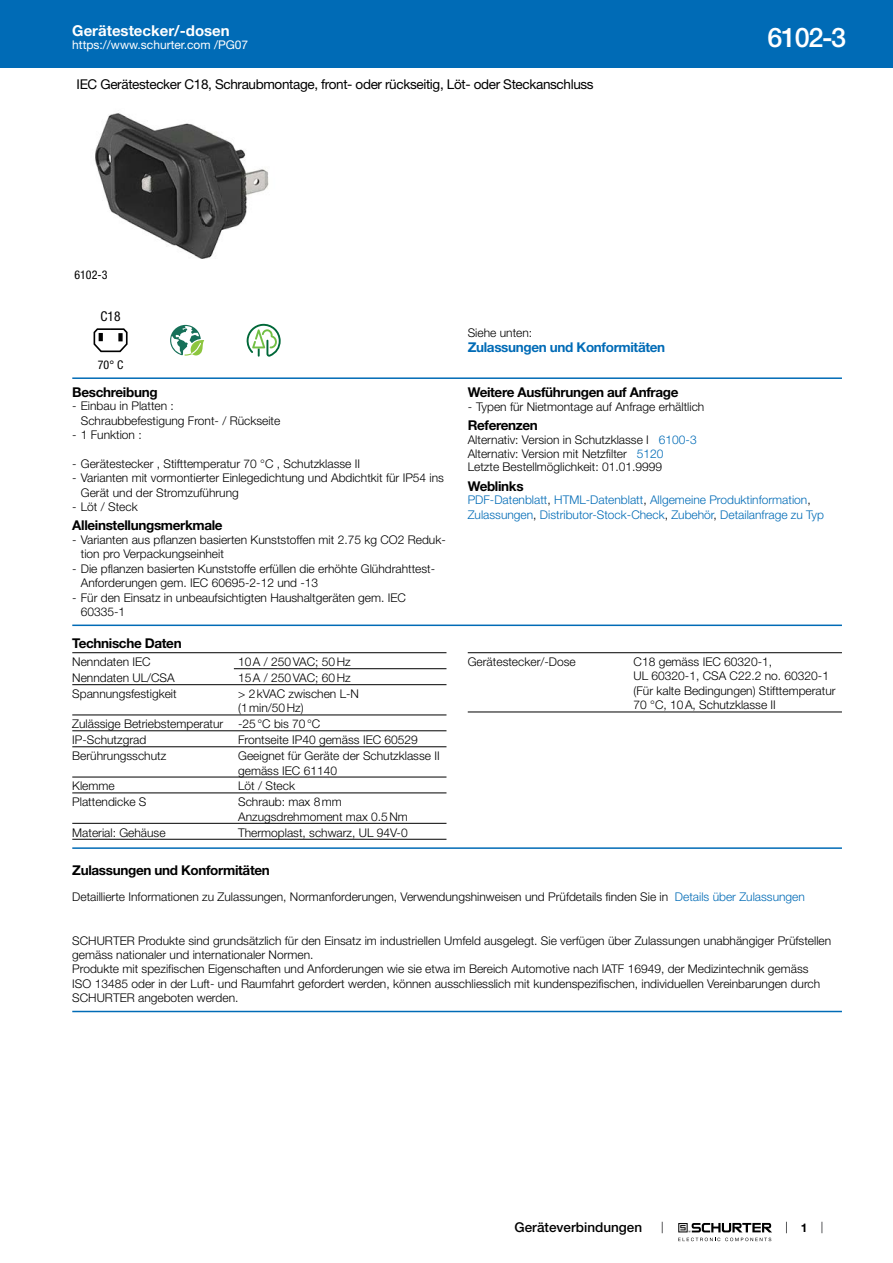
<style>
.page{position:relative;width:893px;height:1263px;background:#fff}
.page>*{position:absolute;margin:0;border:0;box-sizing:border-box;transform-origin:0 0}
.t1{font:500 27px "Helvetica Neue LT";color:#fff}
.t2{font:700 15px "Helvetica Neue LT";color:#fff}
.t3{font:700 13.5px "Helvetica Neue LT";letter-spacing:-.025em;color:#000}
.t4{font:13.5px "Helvetica Neue LT";letter-spacing:-.025em;color:#000}
.t5{font:700 13.5px "Helvetica Neue LT";letter-spacing:-.025em;color:#006bb6}
.t6{font:500 13.5px "Helvetica Neue LT";color:#000}
.t7{font:condensed 13.5px "Helvetica Neue LT";color:#000}
.t8{font:300 12px/14.4px "Helvetica Neue LT";color:#000}
.t9{font:300 12px/14.4px "Helvetica Neue LT";color:#006bb6}
.t10{font:12px "Helvetica Neue LT";color:#fff}
.t11{font:condensed 12px "Helvetica Neue LT";color:#000}
.t12{font:700 12px "Helvetica Neue LT";color:#000}
.s1{color:#006bb6}
.s2{color:#000}
</style>
<div class="page">
<svg style="left:678px;top:1223px;width:94px;height:18px"></svg>
<div style="left:0;top:0;width:893px;height:68px;background:#006bb6"></div>
<img style="left:95px;top:113px;width:174px;height:146px">
<svg style="left:94px;top:328px;width:34px;height:24px"></svg>
<svg style="left:170px;top:325px;width:34px;height:31px"></svg>
<svg style="left:247px;top:324px;width:34px;height:33px"></svg>
<hr style="left:72px;top:377px;width:770px;height:2px;background:#006bb6">
<hr style="left:72px;top:624px;width:770px;height:2px;background:#006bb6">
<hr style="left:72px;top:652px;width:374px;height:1px;background:#000">
<hr style="left:234px;top:668px;width:212px;height:1px;background:#000">
<hr style="left:72px;top:684px;width:374px;height:1px;background:#000">
<hr style="left:72px;top:714px;width:374px;height:1px;background:#000">
<hr style="left:72px;top:730px;width:374px;height:1px;background:#000">
<hr style="left:72px;top:746px;width:374px;height:1px;background:#000">
<hr style="left:72px;top:777px;width:374px;height:1px;background:#000">
<hr style="left:72px;top:792px;width:374px;height:1px;background:#000">
<hr style="left:72px;top:823px;width:374px;height:1px;background:#000">
<hr style="left:72px;top:839px;width:374px;height:1px;background:#000">
<hr style="left:468px;top:652px;width:374px;height:1px;background:#000">
<hr style="left:468px;top:712px;width:374px;height:1px;background:#000">
<hr style="left:72px;top:847px;width:770px;height:2px;background:#006bb6">
<hr style="left:72px;top:1011px;width:770px;height:1px;background:#006bb6">
<p class="t2" style="left:72px;top:21px;width:159px">Gerätestecker/-dosen</p>
<p class="t10" style="left:72px;top:38px;width:178px">https://www.schurter.com /PG07</p>
<p class="t4" style="left:77px;top:76px;width:519px">IEC Gerätestecker C18, Schraubmontage, front- oder rückseitig, Löt- oder Steckanschluss</p>
<p class="t11" style="left:74px;top:268px;width:35px">6102-3</p>
<h1 class="t1" style="left:767px;top:21px;width:80px">6102-3</h1>
<p class="t7" style="left:101px;top:308px;width:21px">C18</p>
<p class="t11" style="left:98px;top:358px;width:27px">70° C</p>
<p class="t3" style="left:72px;top:383px;width:87px">Beschreibung</p>
<p class="t8" style="left:81px;top:398px;width:201px;text-indent:-9px">- Einbau in Platten :<br>Schraubbefestigung Front- / Rückseite</p>
<p class="t8" style="left:72px;top:427px;width:71px">- 1 Funktion :</p>
<p class="t8" style="left:72px;top:456px;width:289px">- Gerätestecker , Stifttemperatur 70 °C , Schutzklasse II</p>
<p class="t8" style="left:81px;top:470px;width:365px;text-indent:-9px">- Varianten mit vormontierter Einlegedichtung und Abdichtkit für IP54 ins<br>Gerät und der Stromzuführung</p>
<p class="t8" style="left:72px;top:499px;width:67px">- Löt / Steck</p>
<p class="t3" style="left:72px;top:517px;width:152px">Alleinstellungsmerkmale</p>
<p class="t8" style="left:81px;top:532px;width:366px;text-indent:-9px">- Varianten aus pflanzen basierten Kunststoffen mit 2.75 kg CO2 Reduk&shy;tion pro Verpackungseinheit</p>
<p class="t8" style="left:81px;top:561px;width:356px;text-indent:-9px">- Die pflanzen basierten Kunststoffe erfüllen die erhöhte Glühdrahttest-<br>Anforderungen gem. IEC 60695-2-12 und -13</p>
<p class="t8" style="left:81px;top:590px;width:327px;text-indent:-9px">- Für den Einsatz in unbeaufsichtigten Haushaltgeräten gem. IEC<br>60335-1</p>
<p class="t3" style="left:72px;top:635px;width:111px">Technische Daten</p>
<p class="t8" style="left:72px;top:654px;width:80px">Nenndaten IEC</p>
<p class="t8" style="left:238px;top:654px;width:114px">10A / 250VAC; 50Hz</p>
<p class="t8" style="left:72px;top:670px;width:104px">Nenndaten UL/CSA</p>
<p class="t8" style="left:238px;top:670px;width:114px">15A / 250VAC; 60Hz</p>
<p class="t8" style="left:72px;top:686px;width:106px">Spannungsfestigkeit</p>
<p class="t8" style="left:238px;top:686px;width:122px">&gt; 2kVAC zwischen L-N (1min/50Hz)</p>
<p class="t8" style="left:72px;top:716px;width:250px;line-height:15.9px">Zulässige Betriebstemperatur -25°C bis 70°C<br>IP-Schutzgrad</p>
<p class="t8" style="left:238px;top:732px;width:181px">Frontseite IP40 gemäss IEC 60529</p>
<p class="t8" style="left:72px;top:748px;width:96px">Berührungsschutz</p>
<p class="t8" style="left:238px;top:748px;width:203px">Geeignet für Geräte der Schutzklasse II gemäss IEC 61140</p>
<p class="t8" style="left:72px;top:779px;width:44px">Klemme</p>
<p class="t8" style="left:238px;top:779px;width:58px">Löt / Steck</p>
<p class="t8" style="left:72px;top:794px;width:76px">Plattendicke S</p>
<p class="t8" style="left:238px;top:794px;width:171px">Schraub: max 8mm<br>Anzugsdrehmoment max 0.5Nm</p>
<p class="t8" style="left:72px;top:825px;width:95px">Material: Gehäuse</p>
<p class="t8" style="left:238px;top:825px;width:171px">Thermoplast, schwarz, UL 94V-0</p>
<p class="t8" style="left:468px;top:325px;width:66px">Siehe unten:</p>
<p class="t5" style="left:468px;top:339px;width:199px">Zulassungen und Konformitäten</p>
<p class="t3" style="left:468px;top:384px;width:212px">Weitere Ausführungen auf Anfrage</p>
<p class="t8" style="left:468px;top:399px;width:238px">- Typen für Nietmontage auf Anfrage erhältlich</p>
<p class="t3" style="left:468px;top:417px;width:72px">Referenzen</p>
<p class="t8" style="left:468px;top:432px;width:230px;line-height:13.8px">Alternativ: Version in Schutzklasse I <span class="s1">6100-3<br></span>Alternativ: Version mit Netzfilter <span class="s1">5120<br></span>Letzte Bestellmöglichkeit: 01.01.9999</p>
<p class="t3" style="left:468px;top:477px;width:57px">Weblinks</p>
<p class="t9" style="left:468px;top:493px;width:358px">PDF-Datenblatt<span class="s2">,</span> HTML-Datenblatt<span class="s2">,</span> Allgemeine Produktinformation<span class="s2">,<br></span>Zulassungen<span class="s2">,</span> Distributor-Stock-Check<span class="s2">,</span> Zubehör<span class="s2">,</span> Detailanfrage zu Typ</p>
<p class="t8" style="left:468px;top:654px;width:110px">Gerätestecker/-Dose</p>
<p class="t8" style="left:634px;top:654px;width:204px">C18 gemäss IEC 60320-1,<br>UL 60320-1, CSA C22.2 no. 60320-1 (Für kalte Bedingungen) Stifttemperatur<br>70 °C, 10A, Schutzklasse II</p>
<p class="t3" style="left:72px;top:862px;width:199px">Zulassungen und Konformitäten</p>
<p class="t8" style="left:72px;top:890px;width:734px">Detaillierte Informationen zu Zulassungen, Normanforderungen, Verwendungshinweisen und Prüfdetails finden Sie in <span class="s1">Details über Zulassungen</span></p>
<p class="t8" style="left:72px;top:933px;width:760px">SCHURTER Produkte sind grundsätzlich für den Einsatz im industriellen Umfeld ausgelegt. Sie verfügen über Zulassungen unabhängiger Prüfstellen gemäss nationaler und internationaler Normen.<br>Produkte mit spezifischen Eigenschaften und Anforderungen wie sie etwa im Bereich Automotive nach IATF 16949, der Medizintechnik gemäss<br>ISO 13485 oder in der Luft- und Raumfahrt gefordert werden, können ausschliesslich mit kundenspezifischen, individuellen Vereinbarungen durch SCHURTER angeboten werden.</p>
<p class="t6" style="left:515px;top:1219px;width:129px">Geräteverbindungen</p>
<p class="t12" style="left:801px;top:1220px;width:8px">1</p>
</div>
